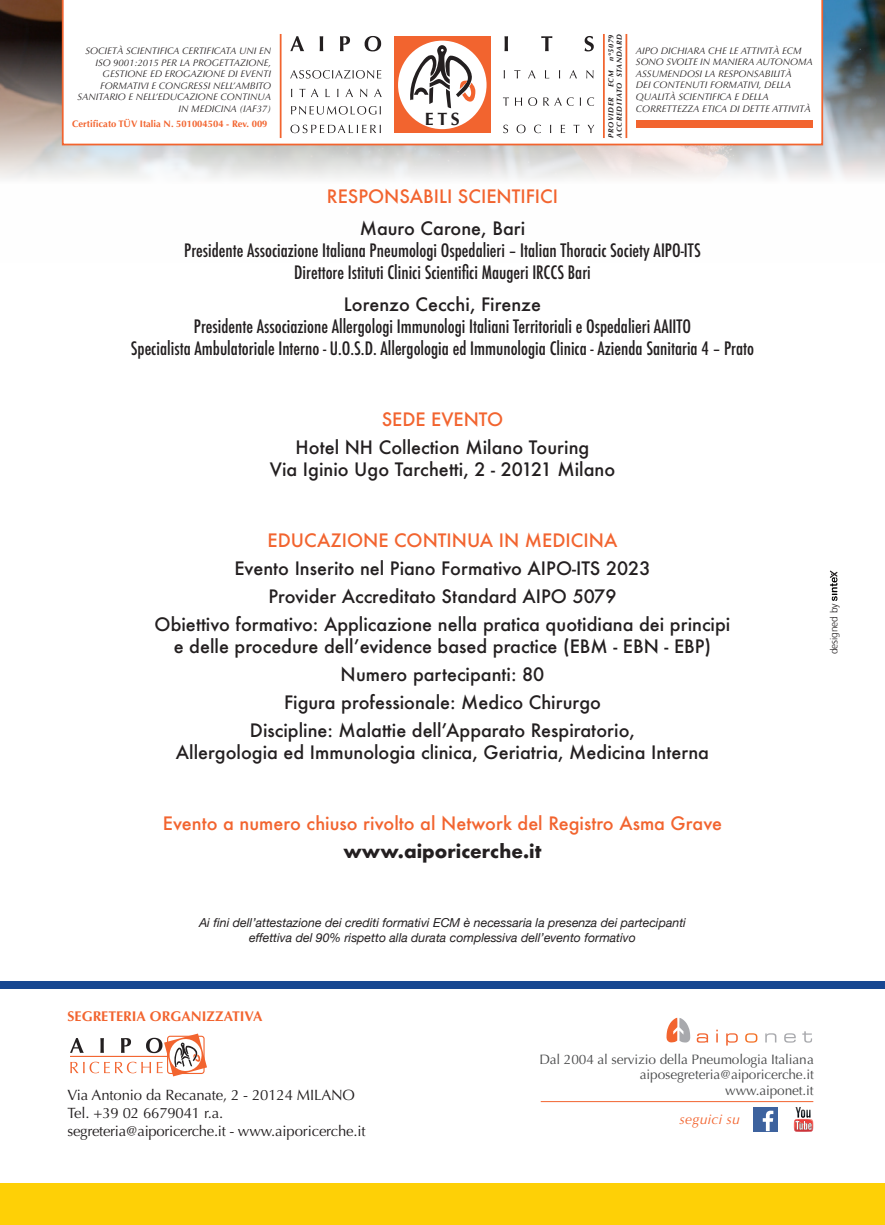
<style>
.page{position:relative;width:885px;height:1225px;background:#fff}
.page>*{position:absolute;margin:0;border:0;box-sizing:border-box;transform-origin:0 0}
.t1{font:500 18px/28px "Futura";color:#231f20;text-align:center}
.t2{font:500 condensed 18px/22px "Futura";color:#231f20;text-align:center}
.t3{font:500 18px "Futura";color:#f2642f}
.t4{font:700 18px "Futura";color:#231f20}
.t5{font:700 17.8px "Optima";color:#231f20}
.t6{font:15px/18px "Optima";letter-spacing:-.01em;color:#231f20}
.t7{font:700 14.2px "Optima";color:#f2642f}
.t8{font:italic 14px "Optima";letter-spacing:.02em;color:#f2642f}
.t9{font:13.6px/15.4px "Optima";letter-spacing:-.01em;color:#4b4c4d;text-align:right}
.t10{font:italic 12.4px/15.4px "Helvetica Neue";color:#231f20;text-align:center}
.t11{font:300 10px "Frutiger";color:#231f20}
.t12{font:italic 9.4px/11.6px "Optima";color:#231f20;text-align:right}
.t13{font:700 9.4px "Optima";color:#f2642f}
.t14{font:italic 700 7.4px/8.4px "Optima";letter-spacing:.08em;color:#231f20;text-align:right}
</style>
<div class="page">
<img style="left:0;top:0;width:884px;height:179px">
<svg style="left:70px;top:1033px;width:137px;height:43px"></svg>
<svg style="left:696px;top:1033px;width:12px;height:9px"></svg>
<svg style="left:716px;top:1029px;width:1px;height:13px"></svg>
<svg style="left:726px;top:1033px;width:11px;height:12px"></svg>
<svg style="left:745px;top:1033px;width:12px;height:9px"></svg>
<svg style="left:765px;top:1033px;width:11px;height:9px"></svg>
<svg style="left:784px;top:1033px;width:11px;height:9px"></svg>
<svg style="left:802px;top:1031px;width:10px;height:11px"></svg>
<svg style="left:666px;top:1017px;width:24px;height:25px"></svg>
<div style="left:753px;top:1107px;width:24px;height:24px;background:#3d629e"></div>
<svg style="left:762px;top:1110px;width:11px;height:21px"></svg>
<svg style="left:793px;top:1107px;width:20px;height:25px"></svg>
<hr style="left:540px;top:1101px;width:273px;height:1px;background:#f2642f">
<div style="left:0;top:982px;width:884px;height:7px;background:#174791"></div>
<div style="left:0;top:1184px;width:884px;height:41px;background:#fed006"></div>
<svg style="left:62px;top:0;width:761px;height:145px"></svg>
<hr style="left:625px;top:34px;width:2px;height:104px;background:#f2642f">
<hr style="left:603px;top:34px;width:1px;height:104px;background:#f2642f">
<div style="left:636px;top:120px;width:176px;height:7px;background:#f2642f"></div>
<hr style="left:280px;top:34px;width:1px;height:104px;background:#f2642f">
<div style="left:394px;top:36px;width:96px;height:97px;background:#f2642f"></div>
<div style="left:398px;top:41px;width:88px;height:88px;background:#fff;border-radius:50%"></div>
<svg style="left:408px;top:45px;width:67px;height:63px"></svg>
<svg style="left:290px;top:36px;width:91px;height:15px"></svg>
<svg style="left:290px;top:125px;width:91px;height:8px"></svg>
<svg style="left:291px;top:106px;width:90px;height:9px"></svg>
<svg style="left:291px;top:89px;width:90px;height:8px"></svg>
<svg style="left:290px;top:70px;width:91px;height:9px"></svg>
<svg style="left:504px;top:36px;width:89px;height:15px"></svg>
<svg style="left:503px;top:125px;width:91px;height:8px"></svg>
<svg style="left:503px;top:97px;width:91px;height:9px"></svg>
<svg style="left:503px;top:70px;width:90px;height:9px"></svg>
<svg style="left:830px;top:570px;width:7px;height:31px"></svg>
<p class="t12" style="left:77px;top:45px;width:195px">SOCIETÀ SCIENTIFICA CERTIFICATA UNI EN ISO 9001:2015 PER LA PROGETTAZIONE, GESTIONE ED EROGAZIONE DI EVENTI FORMATIVI E CONGRESSI NELL’AMBITO SANITARIO E NELL’EDUCAZIONE CONTINUA IN MEDICINA (IAF37)</p>
<p class="t13" style="left:72px;top:118px;width:197px">Certificato TÜV Italia N. 501004504 - Rev. 009</p>
<p class="t5" style="left:425px;top:108px;width:36px">ETS</p>
<p class="t14" style="left:606px;top:137px;width:105px;rotate:-90deg">n°5079<br>ACCREDITATO STANDARD</p>
<p class="t12" style="left:636px;top:45px;width:178px;text-align:left">AIPO DICHIARA CHE LE ATTIVITÀ ECM<br>SONO SVOLTE IN MANIERA AUTONOMA<br>ASSUMENDOSI LA RESPONSABILITÀ<br>DEI CONTENUTI FORMATIVI, DELLA<br>QUALITÀ SCIENTIFICA E DELLA<br>CORRETTEZZA ETICA DI DETTE ATTIVITÀ</p>
<p class="t14" style="left:606px;top:87px;width:18px;rotate:-90deg">ECM</p>
<p class="t14" style="left:606px;top:137px;width:42px;rotate:-90deg">PROVIDER</p>
<p class="t3" style="left:327px;top:184px;width:233px">RESPONSABILI SCIENTIFICI</p>
<p class="t1" style="left:359px;top:214px;width:167px">Mauro Carone, Bari</p>
<p class="t2" style="left:184px;top:239px;width:518px">Presidente Associazione Italiana Pneumologi Ospedalieri – Italian Thoracic Society AIPO-ITS<br>Direttore Istituti Clinici Scientifici Maugeri IRCCS Bari</p>
<p class="t1" style="left:344px;top:290px;width:198px">Lorenzo Cecchi, Firenze</p>
<p class="t2" style="left:131px;top:315px;width:624px">Presidente Associazione Allergologi Immunologi Italiani Territoriali e Ospedalieri AAIITO<br>Specialista Ambulatoriale Interno - U.O.S.D. Allergologia ed Immunologia Clinica - Azienda Sanitaria 4 – Prato</p>
<p class="t3" style="left:381px;top:407px;width:123px">SEDE EVENTO</p>
<p class="t1" style="left:270px;top:436px;width:347px;line-height:21.6px">Hotel NH Collection Milano Touring<br>Via Iginio Ugo Tarchetti, 2 - 20121 Milano</p>
<p class="t3" style="left:267px;top:528px;width:351px">EDUCAZIONE CONTINUA IN MEDICINA</p>
<p class="t1" style="left:154px;top:554px;width:577px">Evento Inserito nel Piano Formativo AIPO-ITS 2023<br>Provider Accreditato Standard AIPO 5079<br>Obiettivo formativo: Applicazione nella pratica quotidiana dei principi</p>
<p class="t1" style="left:174px;top:632px;width:539px">e delle procedure dell’evidence based practice (EBM - EBN - EBP)<br>Numero partecipanti: 80<br>Figura professionale: Medico Chirurgo<br>Discipline: Malattie dell’Apparato Respiratorio,</p>
<p class="t1" style="left:176px;top:738px;width:534px">Allergologia ed Immunologia clinica, Geriatria, Medicina Interna</p>
<p class="t3" style="left:163px;top:811px;width:560px">Evento a numero chiuso rivolto al Network del Registro Asma Grave</p>
<p class="t4" style="left:343px;top:838px;width:199px">www.aiporicerche.it</p>
<p class="t11" style="left:828px;top:654px;width:53px;rotate:-90deg">designed by</p>
<p class="t10" style="left:199px;top:915px;width:488px">Ai fini dell’attestazione dei crediti formativi ECM è necessaria la presenza dei partecipanti effettiva del 90% rispetto alla durata complessiva dell’evento formativo</p>
<p class="t7" style="left:68px;top:1007px;width:196px">SEGRETERIA ORGANIZZATIVA</p>
<p class="t6" style="left:68px;top:1086px;width:299px">Via Antonio da Recanate, 2 - 20124 MILANO<br>Tel. +39 02 6679041 r.a. segreteria@aiporicerche.it - www.aiporicerche.it</p>
<p class="t9" style="left:539px;top:1051px;width:276px">Dal 2004 al servizio della Pneumologia Italiana aiposegreteria@aiporicerche.it<br>www.aiponet.it</p>
<p class="t8" style="left:679px;top:1111px;width:62px">seguici su</p>
</div>
